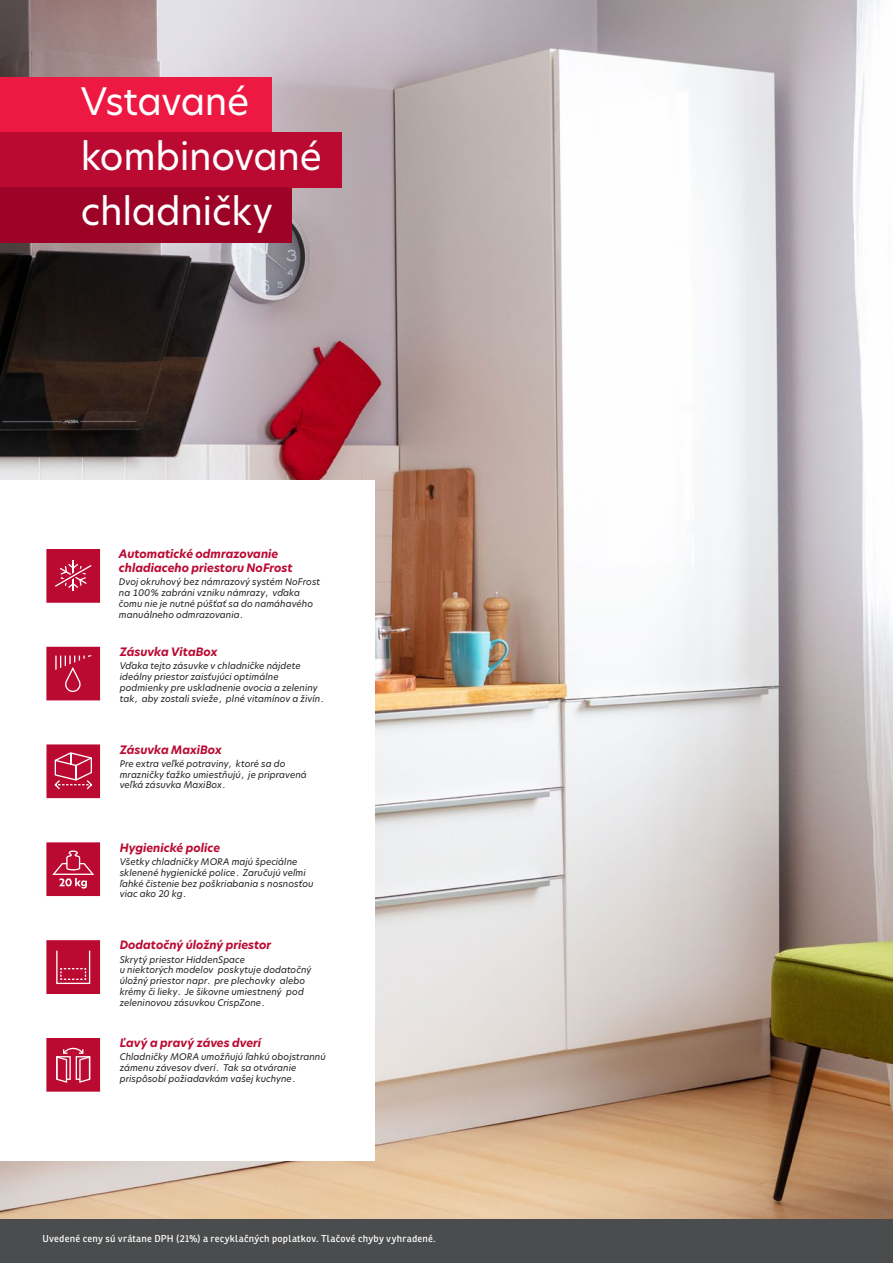
<style>
.page{position:relative;width:893px;height:1263px;background:#fff}
.page>*{position:absolute;margin:0;border:0;box-sizing:border-box;transform-origin:0 0}
.t1{font:37.35px "New Hero";letter-spacing:-.01em;color:#fff}
.t2{font:italic 700 11.4px/13.6px "New Hero";letter-spacing:-.005em;color:#ba0a32}
.popisky_Gotham{font:9.75px "Ronnia Basic Rg";letter-spacing:.025em;color:#fff}
.t3{font:italic 9px/10.8px "New Hero";letter-spacing:.005em;color:#231f20}
</style>
<div class="page">
<img style="left:0;top:0;width:893px;height:1219px">
<div style="left:0;top:77px;width:271px;height:55px;background:#ed1943"></div>
<div style="left:0;top:132px;width:342px;height:55px;background:#ba0a32"></div>
<div style="left:0;top:187px;width:292px;height:55px;background:#9d0327"></div>
<div style="left:0;top:480px;width:374px;height:681px;background:#fff"></div>
<svg style="left:46px;top:549px;width:54px;height:54px"></svg>
<svg style="left:46px;top:647px;width:54px;height:53px"></svg>
<svg style="left:46px;top:744px;width:54px;height:54px"></svg>
<svg style="left:46px;top:842px;width:54px;height:54px"></svg>
<svg style="left:46px;top:940px;width:54px;height:54px"></svg>
<svg style="left:46px;top:1038px;width:54px;height:54px"></svg>
<div style="left:0;top:1219px;width:893px;height:44px;background:#4b4c4d"></div>
<p class="t1" style="left:81px;top:76px;width:170px">Vstavané</p>
<p class="t1" style="left:81px;top:131px;width:243px">kombinované</p>
<p class="t1" style="left:81px;top:186px;width:194px">chladničky</p>
<p class="t2" style="left:119px;top:547px;width:175px">Automatické odmrazovanie chladiaceho priestoru NoFrost</p>
<p class="t3" style="left:119px;top:576px;width:203px">Dvoj okruhový bez námrazový systém NoFrost na 100% zabráni vzniku námrazy, vďaka čomu nie je nutné púšťať sa do namáhavého manuálneho odmrazovania.</p>
<p class="t2" style="left:120px;top:645px;width:99px">Zásuvka VitaBox</p>
<p class="t3" style="left:120px;top:660px;width:207px">Vďaka tejto zásuvke v chladničke nájdete ideálny priestor zaisťujúci optimálne podmienky pre uskladnenie ovocia a zeleniny tak, aby zostali svieže, plné vitamínov a živín.</p>
<p class="t2" style="left:120px;top:742px;width:104px">Zásuvka MaxiBox</p>
<p class="t3" style="left:120px;top:758px;width:189px">Pre extra veľké potraviny, ktoré sa do mrazničky ťažko umiestňujú, je pripravená veľká zásuvka MaxiBox.</p>
<p class="t2" style="left:120px;top:841px;width:102px">Hygienické police</p>
<p class="t3" style="left:120px;top:856px;width:195px">Všetky chladničky MORA majú špeciálne sklenené hygienické police. Zaručujú veľmi ľahké čistenie bez poškriabania s nosnosťou viac ako 20 kg.</p>
<p class="t2" style="left:120px;top:938px;width:153px">Dodatočný úložný priestor</p>
<p class="t3" style="left:120px;top:954px;width:193px">Skrytý priestor HiddenSpace<br>u niektorých modelov poskytuje dodatočný úložný priestor napr. pre plechovky alebo krémy či lieky. Je šikovne umiestnený pod zeleninovou zásuvkou CrispZone.</p>
<p class="t2" style="left:120px;top:1036px;width:143px">Ľavý a pravý záves dverí</p>
<p class="t3" style="left:120px;top:1051px;width:208px">Chladničky MORA umožňujú ľahkú obojstrannú zámenu závesov dverí. Tak sa otváranie prispôsobí požiadavkám vašej kuchyne.</p>
<p class="popisky_Gotham" style="left:43px;top:1232px;width:395px">Uvedené ceny sú vrátane DPH (21%) a recyklačných poplatkov. Tlačové chyby vyhradené.</p>
</div>
